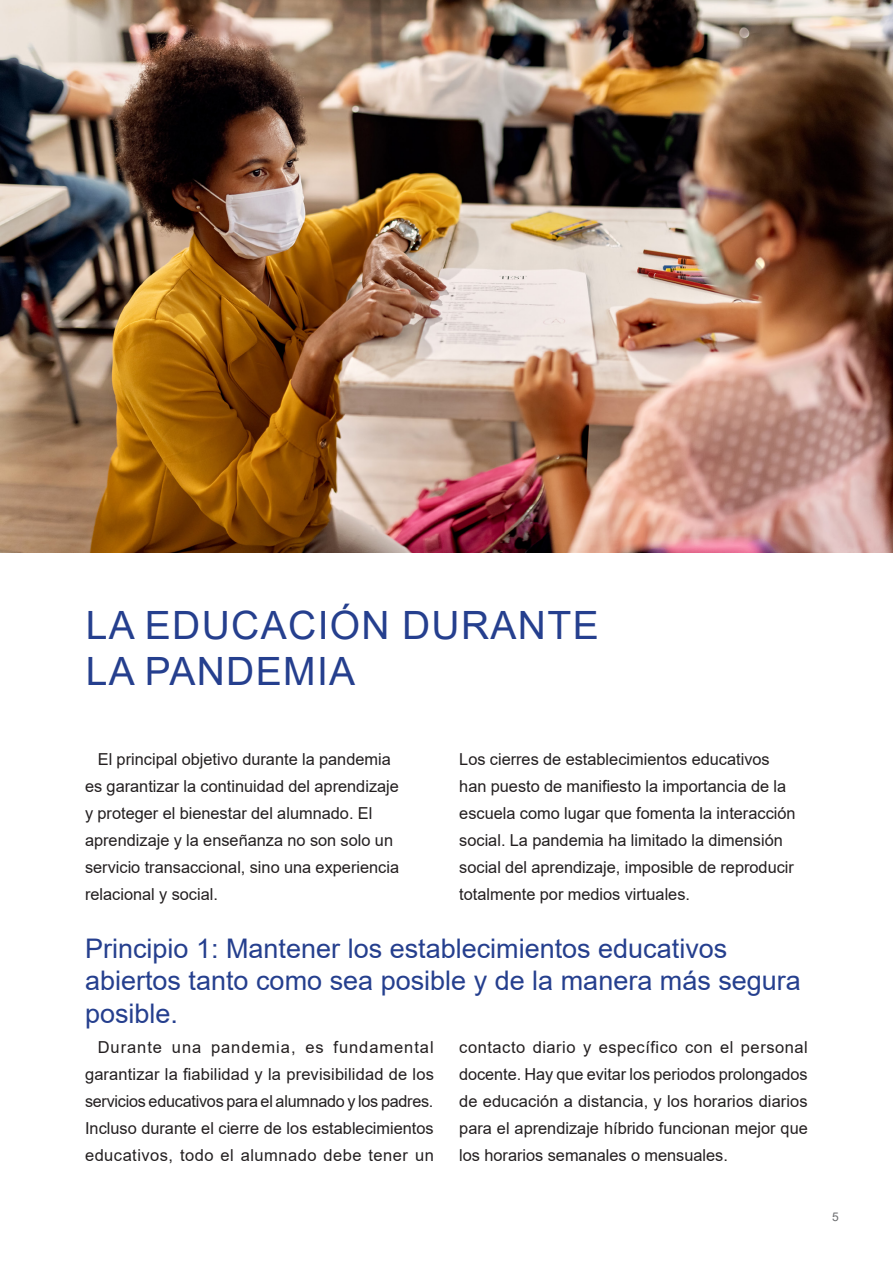
<style>
.page{position:relative;width:893px;height:1263px;background:#fff}
.page>*{position:absolute;margin:0;border:0;box-sizing:border-box;transform-origin:0 0}
.H1_new{font:39px/46.8px "Arial";letter-spacing:.035em;color:#253f8e}
.H2_new{font:27px/32.4px "Arial";color:#253f8e}
.body{font:16.5px/27px "Arial";color:#231f20}
.t1{font:12px "Arial";color:#6c6d70}
</style>
<div class="page">
<img style="left:0;top:0;width:893px;height:552px">
<div style="left:18px;top:17px;width:15px;height:15px;background:#ede4db"></div>
<p class="H1_new" style="left:86px;top:601px;width:514px">LA EDUCACIÓN DURANTE<br>LA PANDEMIA</p>
<p class="body" style="left:85px;top:746px;width:316px;text-indent:13px">El principal objetivo durante la pandemia es garantizar la continuidad del aprendizaje y proteger el bienestar del alumnado. El aprendizaje y la enseñanza no son solo un servicio transaccional, sino una experiencia relacional y social.</p>
<p class="body" style="left:459px;top:746px;width:338px">Los cierres de establecimientos educativos han puesto de manifiesto la importancia de la escuela como lugar que fomenta la interacción social. La pandemia ha limitado la dimensión social del aprendizaje, imposible de reproducir totalmente por medios virtuales.</p>
<p class="H2_new" style="left:85px;top:932px;width:717px">Principio 1: Mantener los establecimientos educativos abiertos tanto como sea posible y de la manera más segura posible.</p>
<p class="body" style="left:85px;top:1034px;width:350px;text-align:justify;text-indent:13px">Durante una pandemia, es fundamental garantizar la fiabilidad y la previsibilidad de los servicios educativos para el alumnado y los padres.<br>Incluso durante el cierre de los establecimientos educativos, todo el alumnado debe tener un</p>
<p class="body" style="left:459px;top:1034px;width:350px;text-align:justify">contacto diario y específico con el personal docente. Hay que evitar los periodos prolongados de educación a distancia, y los horarios diarios para el aprendizaje híbrido funcionan mejor que los horarios semanales o mensuales.</p>
<p class="t1" style="left:832px;top:1208px;width:8px">5</p>
</div>
